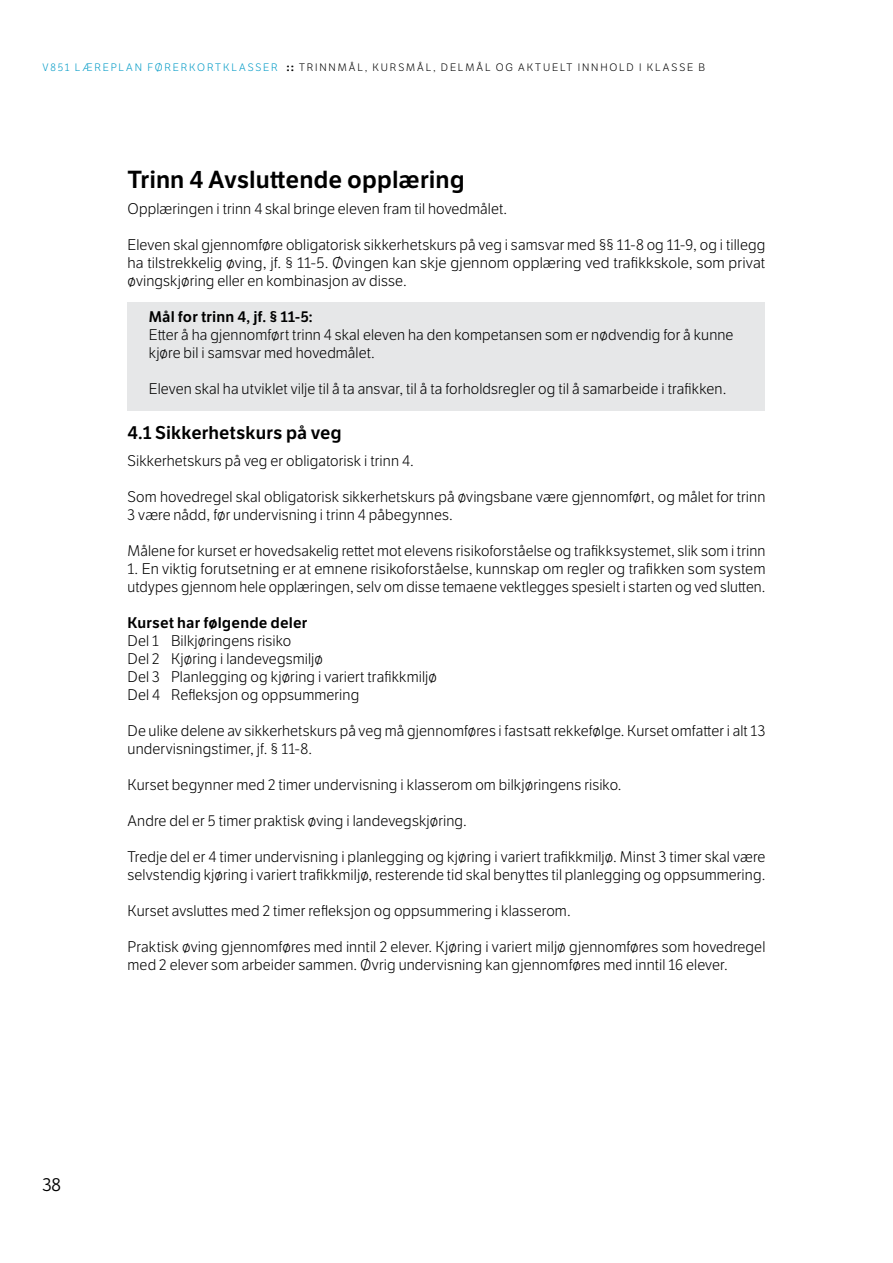
<style>
.page{position:relative;width:893px;height:1263px;background:#fff}
.page>*{position:absolute;margin:0;border:0;box-sizing:border-box;transform-origin:0 0}
.t1{font:600 24px "LFT Etica";color:#000}
.t2{font:600 18px "LFT Etica";letter-spacing:.005em;color:#000}
.t3{font:18px "LFT Etica";color:#000}
.t4{font:300 15px/18px "LFT Etica";letter-spacing:.01em;color:#000}
.t5{font:600 15px "LFT Etica";letter-spacing:.01em;color:#000}
.t6{font:300 10.5px "LFT Etica";letter-spacing:.175em;color:#000}
.s1{color:#009ac6}
.s2{font-weight:700}
</style>
<div class="page">
<div style="left:128px;top:302px;width:637px;height:109px;background:#e6e7e8"></div>
<p class="t6" style="left:43px;top:62px;width:664px"><span class="s1">V851 LÆREPLAN FØRERKORTKLASSER</span> <span class="s2">::</span> TRINNMÅL, KURSMÅL, DELMÅL OG AKTUELT INNHOLD I KLASSE B</p>
<h1 class="t1" style="left:128px;top:165px;width:339px">Trinn 4 Avsluttende opplæring</h1>
<p class="t4" style="left:128px;top:200px;width:381px">Opplæringen i trinn 4 skal bringe eleven fram til hovedmålet.</p>
<p class="t4" style="left:128px;top:236px;width:639px;text-align:justify">Eleven skal gjennomføre obligatorisk sikkerhetskurs på veg i samsvar med §§ 11-8 og 11-9, og i tillegg ha tilstrekkelig øving, jf. § 11-5. Øvingen kan skje gjennom opplæring ved trafikkskole, som privat øvingskjøring eller en kombinasjon av disse.</p>
<p class="t5" style="left:149px;top:308px;width:165px">Mål for trinn 4, jf. § 11-5:</p>
<p class="t4" style="left:149px;top:326px;width:586px">Etter å ha gjennomført trinn 4 skal eleven ha den kompetansen som er nødvendig for å kunne kjøre bil i samsvar med hovedmålet.</p>
<p class="t4" style="left:149px;top:380px;width:579px">Eleven skal ha utviklet vilje til å ta ansvar, til å ta forholdsregler og til å samarbeide i trafikken.</p>
<p class="t2" style="left:128px;top:422px;width:216px">4.1 Sikkerhetskurs på veg</p>
<p class="t4" style="left:128px;top:452px;width:288px">Sikkerhetskurs på veg er obligatorisk i trinn 4.</p>
<p class="t4" style="left:128px;top:488px;width:639px">Som hovedregel skal obligatorisk sikkerhetskurs på øvingsbane være gjennomført, og målet for trinn<br>3 være nådd, før undervisning i trinn 4 påbegynnes.</p>
<p class="t4" style="left:128px;top:542px;width:639px">Målene for kurset er hovedsakelig rettet mot elevens risikoforståelse og trafikksystemet, slik som i trinn</p>
<p class="t4" style="left:128px;top:560px;width:639px">1. En viktig forutsetning er at emnene risikoforståelse, kunnskap om regler og trafikken som system utdypes gjennom hele opplæringen, selv om disse temaene vektlegges spesielt i starten og ved slutten.</p>
<p class="t5" style="left:128px;top:613px;width:181px">Kurset har følgende deler</p>
<p class="t4" style="left:128px;top:632px;width:311px">Del 1 Bilkjøringens risiko<br>Del 2 Kjøring i landevegsmiljø<br>Del 3 Planlegging og kjøring i variert trafikkmiljø Del 4 Refleksjon og oppsummering</p>
<p class="t4" style="left:128px;top:722px;width:639px">De ulike delene av sikkerhetskurs på veg må gjennomføres i fastsatt rekkefølge. Kurset omfatter i alt 13 undervisningstimer, jf. § 11-8.</p>
<p class="t4" style="left:128px;top:776px;width:496px">Kurset begynner med 2 timer undervisning i klasserom om bilkjøringens risiko.</p>
<p class="t4" style="left:128px;top:812px;width:341px">Andre del er 5 timer praktisk øving i landevegskjøring.</p>
<p class="t4" style="left:128px;top:848px;width:639px">Tredje del er 4 timer undervisning i planlegging og kjøring i variert trafikkmiljø. Minst 3 timer skal være selvstendig kjøring i variert trafikkmiljø, resterende tid skal benyttes til planlegging og oppsummering.</p>
<p class="t4" style="left:128px;top:902px;width:445px">Kurset avsluttes med 2 timer refleksjon og oppsummering i klasserom.</p>
<p class="t4" style="left:128px;top:938px;width:639px">Praktisk øving gjennomføres med inntil 2 elever. Kjøring i variert miljø gjennomføres som hovedregel med 2 elever som arbeider sammen. Øvrig undervisning kan gjennomføres med inntil 16 elever.</p>
<p class="t3" style="left:43px;top:1174px;width:20px">38</p>
</div>
